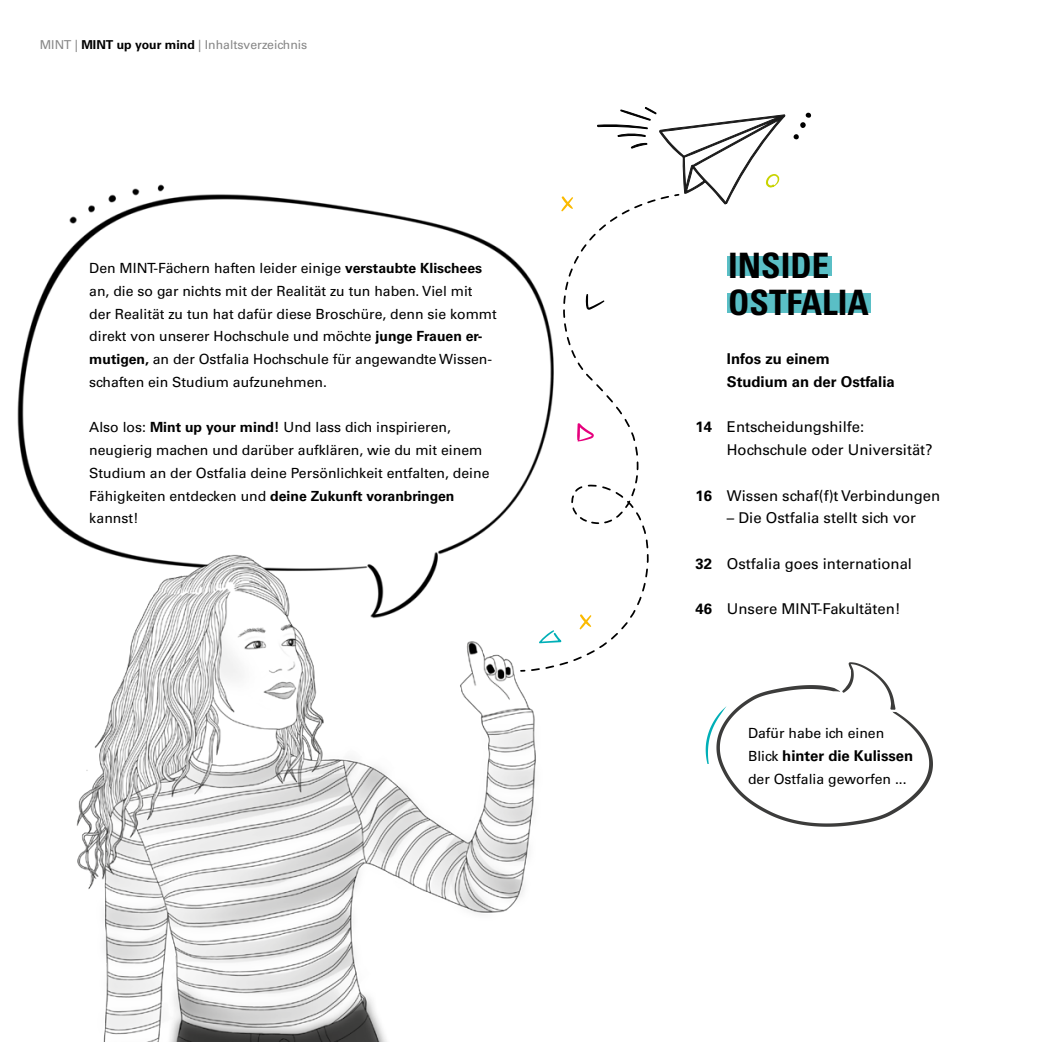
<style>
.page{position:relative;width:1042px;height:1042px;background:#fff}
.page>*{position:absolute;margin:0;border:0;box-sizing:border-box;transform-origin:0 0}
.t1{font:700 condensed 35px/36.8px "Univers";color:#000}
.t2{font:14.88px/22.8px "Univers LT Std";color:#000}
.t3{font:700 14.88px/22.8px "Univers LT Std";color:#000}
.t4{font:14px/22.8px "Univers LT Std";color:#000}
.t5{font:12.25px "Univers LT Std";color:#878787}
.s1{font-weight:700;color:#000}
.s2{font-weight:700}
.s3{font-weight:400;font-size:14px}
</style>
<div class="page">
<img style="left:17px;top:184px;width:502px;height:359px">
<svg style="left:519px;top:264px;width:130px;height:314px"></svg>
<div style="left:727px;top:255px;width:104px;height:20px;background:#5abfc6"></div>
<div style="left:727px;top:293px;width:143px;height:20px;background:#5abfc6"></div>
<svg style="left:705px;top:662px;width:228px;height:165px"></svg>
<svg style="left:800px;top:113px;width:11px;height:15px"></svg>
<svg style="left:793px;top:134px;width:6px;height:6px"></svg>
<svg style="left:577px;top:383px;width:62px;height:77px"></svg>
<svg style="left:547px;top:107px;width:238px;height:267px"></svg>
<svg style="left:581px;top:582px;width:65px;height:77px"></svg>
<img style="left:76px;top:543px;width:505px;height:499px">
<p class="t5" style="left:40px;top:37px;width:269px">MINT | <span class="s1">MINT up your mind</span> | Inhaltsverzeichnis</p>
<p class="t4" style="left:89px;top:257px;width:409px">Den MINT-Fächern haften leider einige <span class="s2">verstaubte Klischees </span>an, die so gar nichts mit der Realität zu tun haben. Viel mit der Realität zu tun hat dafür diese Broschüre, denn sie kommt direkt von unserer Hochschule und möchte <span class="s2">junge Frauen er&shy;mutigen,</span> an der Ostfalia Hochschule für angewandte Wissen&shy;schaften ein Studium aufzunehmen.</p>
<p class="t4" style="left:89px;top:416px;width:402px">Also los: <span class="s2">Mint up your mind!</span> Und lass dich inspirieren, neugierig machen und darüber aufklären, wie du mit einem Studium an der Ostfalia deine Persönlichkeit entfalten, deine Fähigkeiten entdecken und <span class="s2">deine Zukunft voranbringen </span>kannst!</p>
<p class="t3" style="left:695px;top:416px;width:18px">14</p>
<p class="t3" style="left:695px;top:484px;width:18px">16</p>
<p class="t3" style="left:695px;top:552px;width:18px">32</p>
<p class="t3" style="left:695px;top:598px;width:18px">46</p>
<h1 class="t1" style="left:728px;top:247px;width:142px">INSIDE<br>OSTFALIA</h1>
<p class="t3" style="left:727px;top:348px;width:169px">Infos zu einem<br>Studium an der Ostfalia</p>
<p class="t2" style="left:727px;top:416px;width:207px">Entscheidungshilfe:<br>Hochschule oder Universität?</p>
<p class="t2" style="left:727px;top:484px;width:215px">Wissen schaf(f)t Verbindungen</p>
<p class="t2" style="left:727px;top:507px;width:191px">– Die Ostfalia stellt sich vor</p>
<p class="t2" style="left:727px;top:552px;width:187px">Ostfalia goes international</p>
<p class="t2" style="left:727px;top:598px;width:175px">Unsere MINT-Fakultäten!</p>
<p class="t4" style="left:748px;top:722px;width:138px">Dafür habe ich einen</p>
<p class="t3" style="left:748px;top:744px;width:167px"><span class="s3">Blick</span> hinter die Kulissen</p>
<p class="t4" style="left:748px;top:767px;width:160px">der Ostfalia geworfen ...</p>
</div>
